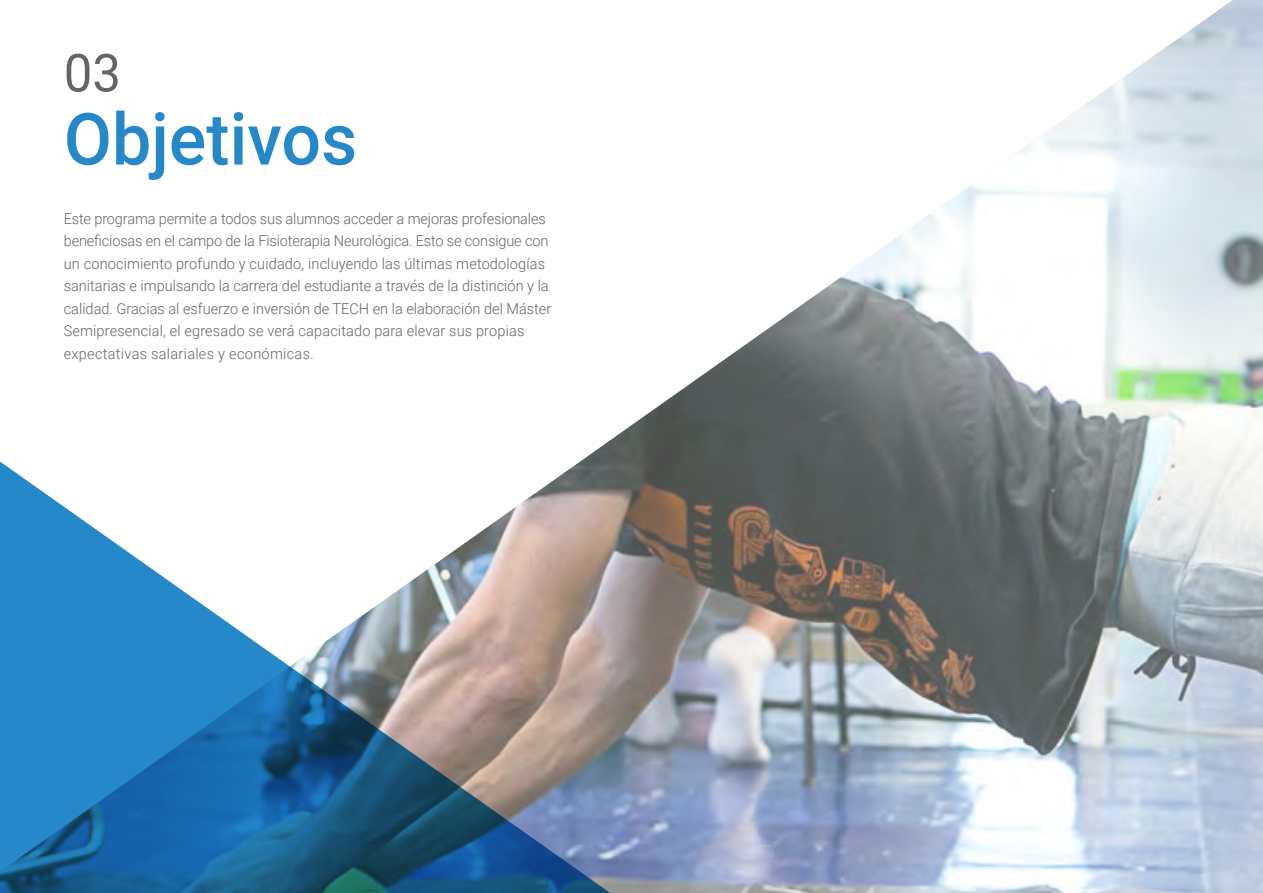
<style>
.page{position:relative;width:1263px;height:893px;background:#fff}
.page>*{position:absolute;margin:0;border:0;box-sizing:border-box;transform-origin:0 0}
.t1{font:500 72px "Roboto";color:#2488c9}
.t2{font:52.5px "Roboto";color:#61646a}
.t3{font:300 15px/22.5px "Roboto";color:#61646a}
</style>
<div class="page">
<img style="left:602px;top:0;width:661px;height:893px">
<svg style="left:0;top:446px;width:640px;height:447px"></svg>
<h2 class="t2" style="left:64px;top:36px;width:59px">03</h2>
<h1 class="t1" style="left:64px;top:89px;width:295px">Objetivos</h1>
<p class="t3" style="left:64px;top:207px;width:489px">Este programa permite a todos sus alumnos acceder a mejoras profesionales beneficiosas en el campo de la Fisioterapia Neurológica. Esto se consigue con un conocimiento profundo y cuidado, incluyendo las últimas metodologías sanitarias e impulsando la carrera del estudiante a través de la distinción y la calidad. Gracias al esfuerzo e inversión de TECH en la elaboración del Máster Semipresencial, el egresado se verá capacitado para elevar sus propias expectativas salariales y económicas.</p>
</div>
